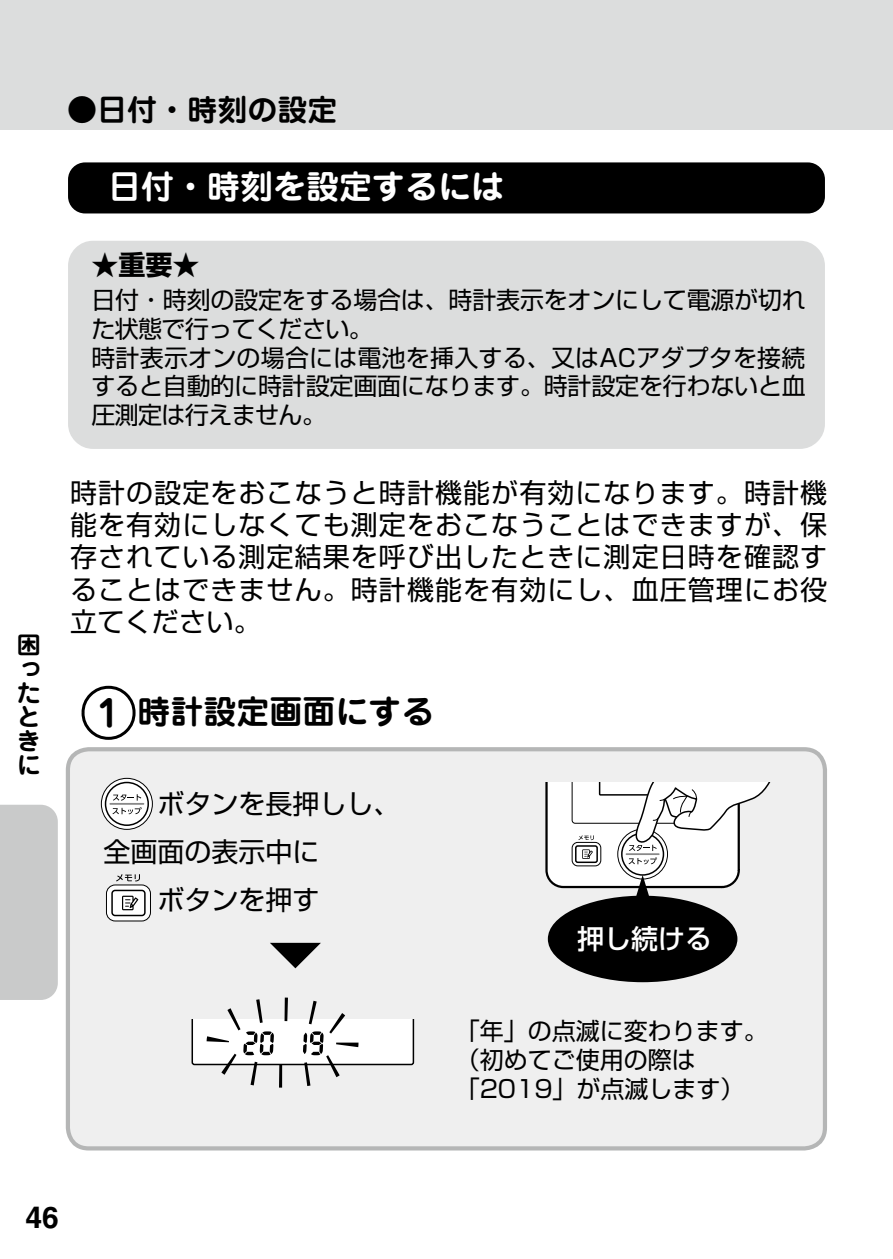
<style>
.page{position:relative;width:893px;height:1259px;background:#fff}
.page>*{position:absolute;margin:0;border:0;box-sizing:border-box;transform-origin:0 0}
.t1{font:700 33px "Jun 501 Pro";color:#fff}
.t2{font:700 33px "Jun 501 Pro";color:#000}
.t3{font:700 30px "Jun 501 Pro";color:#000}
.t4{font:700 30px "Helvetica LT Std";color:#000}
.t5{font:27px/32.4px "Shin Go Pro";letter-spacing:.04em;color:#000;text-align:justify}
.t6{font:27px/48px "Shin Go Pro";color:#000}
.t7{font:500 27px "Shin Go Pro";color:#fff}
.t8{font:700 27px "Shin Go Pro";color:#000}
.t9{font:24px/28.8px "Shin Go Pro";letter-spacing:-.01em;color:#000}
.t10{font:700 24px/24px "Jun 501 Pro";color:#000;text-align:justify}
.s1{font-family:"Koz Go Pr 6 N";font-weight:400}
.s2{font-size:36px}
</style>
<div class="page">
<div style="left:0;top:0;width:893px;height:129px;background:#dcdddd"></div>
<div style="left:68px;top:241px;width:757px;height:208px;background:#dcdddd"></div>
<div style="left:68px;top:749px;width:757px;height:399px;background:#efefef;border-radius:21px"></div>
<div style="left:66px;top:747px;width:761px;height:403px;border:4px solid #b5b6b6;border-radius:21px"></div>
<svg style="left:81px;top:685px;width:55px;height:55px"></svg>
<svg style="left:101px;top:778px;width:52px;height:51px"></svg>
<div style="left:106px;top:782px;width:42px;height:43px;background:#fff;border-radius:50%"></div>
<div style="left:105px;top:782px;width:44px;height:44px;border:2px solid #000;border-radius:50%"></div>
<svg style="left:113px;top:794px;width:28px;height:6px"></svg>
<svg style="left:112px;top:807px;width:30px;height:7px"></svg>
<hr style="left:109px;top:803px;width:35px;height:2px;background:#898989">
<svg style="left:545px;top:782px;width:226px;height:200px"></svg>
<svg style="left:192px;top:997px;width:222px;height:90px"></svg>
<svg style="left:270px;top:943px;width:51px;height:25px"></svg>
<div style="left:68px;top:162px;width:757px;height:51px;background:#000;border-radius:17px"></div>
<div style="left:106px;top:885px;width:44px;height:36px;background:#fff;border-radius:9px"></div>
<div style="left:106px;top:884px;width:45px;height:37px;border:1px solid #000;border-radius:9px"></div>
<div style="left:111px;top:889px;width:35px;height:27px;border:2px solid #000;border-radius:3px"></div>
<svg style="left:116px;top:874px;width:24px;height:7px"></svg>
<svg style="left:122px;top:895px;width:16px;height:15px"></svg>
<div style="left:0;top:804px;width:58px;height:196px;background:#c9caca"></div>
<p class="t10" style="left:17px;top:630px;width:24px">困ったときに</p>
<p class="t3" style="left:67px;top:86px;width:272px"><span class="s1">●</span>日付・時刻の設定</p>
<h1 class="t1" style="left:108px;top:160px;width:397px">日付・時刻を設定するには</h1>
<p class="t8" style="left:91px;top:243px;width:110px">★重要★</p>
<p class="t9" style="left:91px;top:283px;width:716px">日付・時刻の設定をする場合は、時計表示をオンにして電源が切れた状態で行ってください。<br>時計表示オンの場合には電池を挿入する、又はACアダプタを接続すると自動的に時計設定画面になります。時計設定を行わないと血圧測定は行えません。</p>
<p class="t5" style="left:70px;top:473px;width:759px">時計の設定をおこなうと時計機能が有効になります。時計機能を有効にしなくても測定をおこなうことはできますが、保存されている測定結果を呼び出したときに測定日時を確認することはできません。時計機能を有効にし、血圧管理にお役立てください。</p>
<h1 class="t2" style="left:97px;top:685px;width:339px"><span class="s2">1</span> 時計設定画面にする</h1>
<p class="t6" style="left:103px;top:776px;width:298px">　　ボタンを長押しし、全画面の表示中に<br>　　ボタンを押す</p>
<p class="t7" style="left:577px;top:916px;width:136px">押し続ける</p>
<p class="t9" style="left:456px;top:1014px;width:313px">「年」の点滅に変わります。（初めてご使用の際は「2019」が点滅します）</p>
<p class="t4" style="left:26px;top:1199px;width:35px">46</p>
</div>
